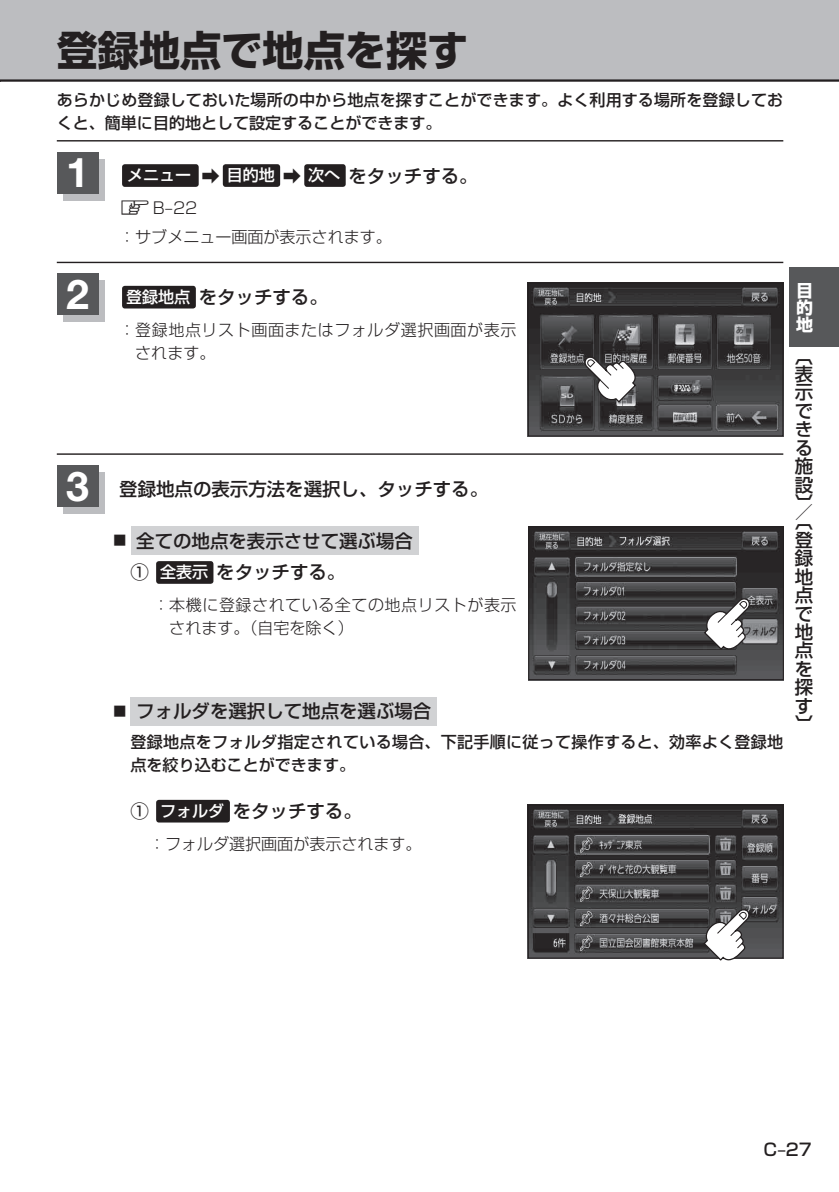
<style>
.page{position:relative;width:839px;height:1192px;background:#fff}
.page>*{position:absolute;margin:0;border:0;box-sizing:border-box;transform-origin:0 0}
.t1{font:41.2px "Shin Go Pro Bold 90 msp RKSJ H";color:#231f20}
.t2{font:700 41.2px "Helvetica Neue";color:#fff}
.t3{font:18.4px/18.4px "Shin Go Pro Medium 90 msp RKSJ H";color:#231f20;text-align:justify}
.t4{font:17px "Shin Go Pro Medium 90 msp RKSJ H";color:#231f20}
.t5{font:17px/17px "Shin Go Pro Bold 90 msp RKSJ H";color:#fff;text-align:justify}
.t6{font:16px/22.6px "Shin Go Pro Medium 90 msp RKSJ H";letter-spacing:.005em;color:#231f20}
.t7{font:16px/22.6px "Shin Go Pro Light 90 msp RKSJ H";letter-spacing:.035em;color:#231f20}
.t8{font:16px/28.4px "Shin Go Pro Light 90 msp RKSJ H";color:#231f20}
.t9{font:16px "Shin Go Pro Medium 90 msp RKSJ H";color:#fff}
.s1{font-size:18.4px;color:#231f20}
.s2{font-size:16px;color:#fff}
.s3{font-size:12.8px}
</style>
<div class="page">
<div style="left:0;top:0;width:838px;height:81px;background:#bcbdc0"></div>
<hr style="left:0;top:79px;width:838px;height:3px;background:#231f20">
<div style="left:788px;top:268px;width:50px;height:79px;background:#57585a"></div>
<hr style="left:57px;top:140px;width:725px;height:1px;background:#231f20">
<div style="left:64px;top:159px;width:41px;height:41px;background:#bcbdc0"></div>
<div style="left:57px;top:152px;width:41px;height:42px;background:#57585a"></div>
<div style="left:122px;top:164px;width:76px;height:23px;background:#231f20;border-radius:3px"></div>
<div style="left:223px;top:164px;width:57px;height:23px;background:#231f20;border-radius:3px"></div>
<div style="left:304px;top:164px;width:41px;height:23px;background:#231f20;border-radius:3px"></div>
<hr style="left:57px;top:453px;width:725px;height:2px;background:#231f20">
<div style="left:64px;top:472px;width:41px;height:42px;background:#bcbdc0"></div>
<div style="left:57px;top:465px;width:41px;height:42px;background:#57585a"></div>
<img style="left:530px;top:528px;width:251px;height:150px">
<div style="left:528px;top:526px;width:255px;height:154px;border:1px solid #231f20"></div>
<div style="left:130px;top:526px;width:288px;height:29px;background:#d1d2d4"></div>
<div style="left:156px;top:561px;width:57px;height:23px;background:#231f20;border-radius:3px"></div>
<div style="left:130px;top:697px;width:306px;height:28px;background:#d1d2d4"></div>
<div style="left:156px;top:800px;width:74px;height:22px;background:#231f20;border-radius:3px"></div>
<img style="left:529px;top:807px;width:251px;height:149px">
<div style="left:527px;top:805px;width:255px;height:153px;border:1px solid #231f20"></div>
<svg style="left:702px;top:907px;width:49px;height:54px"></svg>
<svg style="left:702px;top:596px;width:49px;height:55px"></svg>
<hr style="left:57px;top:262px;width:725px;height:1px;background:#231f20">
<div style="left:64px;top:281px;width:41px;height:41px;background:#bcbdc0"></div>
<div style="left:57px;top:274px;width:41px;height:41px;background:#57585a"></div>
<div style="left:122px;top:286px;width:74px;height:22px;background:#231f20;border-radius:3px"></div>
<img style="left:529px;top:285px;width:251px;height:149px">
<div style="left:527px;top:283px;width:255px;height:153px;border:1px solid #231f20"></div>
<svg style="left:582px;top:355px;width:55px;height:49px"></svg>
<h1 class="t1" style="left:57px;top:35px;width:413px">登録地点で地点を探す</h1>
<p class="t6" style="left:57px;top:91px;width:727px">あらかじめ登録しておいた場所の中から地点を探すことができます。よく利用する場所を登録しておくと、簡単に目的地として設定することができます。</p>
<h1 class="t2" style="left:66px;top:158px;width:24px">1</h1>
<p class="t9" style="left:127px;top:169px;width:352px">メニュー <span class="s1">➡</span> 目的地 <span class="s1">➡</span> 次へ<span class="s1">をタッチする。</span></p>
<p class="t8" style="left:119px;top:196px;width:274px;text-indent:34px">B‒22<br>：サブメニュー画面が表示されます。</p>
<h1 class="t2" style="left:66px;top:280px;width:24px">2</h1>
<p class="t3" style="left:126px;top:290px;width:203px"><span class="s2">登録地点</span>をタッチする。</p>
<p class="t7" style="left:135px;top:321px;width:382px;text-indent:-16px">： 登録地点リスト画面またはフォルダ選択画面が表示されます。</p>
<h1 class="t2" style="left:66px;top:471px;width:24px">3</h1>
<p class="t3" style="left:119px;top:482px;width:370px">登録地点の表示方法を選択し、タッチする。</p>
<p class="t3" style="left:130px;top:527px;width:284px;line-height:31.8px;text-indent:-17px"><span class="s3">■</span> 全ての地点を表示させて選ぶ場合<br>① <span class="s2">全表示</span>をタッチする。</p>
<p class="t7" style="left:169px;top:596px;width:348px;text-indent:-16px">： 本機に登録されている全ての地点リストが表示されます。（自宅を除く）</p>
<p class="t3" style="left:113px;top:704px;width:319px"><span class="s3">■</span> フォルダを選択して地点を選ぶ場合</p>
<p class="t6" style="left:130px;top:733px;width:653px">登録地点をフォルダ指定されている場合、下記手順に従って操作すると、効率よく登録地点を絞り込むことができます。</p>
<p class="t3" style="left:130px;top:804px;width:233px">① <span class="s2">フォルダ</span>をタッチする。</p>
<p class="t8" style="left:149px;top:832px;width:274px">：フォルダ選択画面が表示されます。</p>
<p class="t5" style="left:795px;top:284px;width:18px">目的地</p>
<p class="t3" style="left:794px;top:349px;width:20px">〔表示できる施設〕</p>
<p class="t3" style="left:794px;top:506px;width:19px">／</p>
<p class="t3" style="left:794px;top:515px;width:20px">〔登録地点で地点を探す〕</p>
<p class="t4" style="left:763px;top:1143px;width:50px">C‒27</p>
</div>
